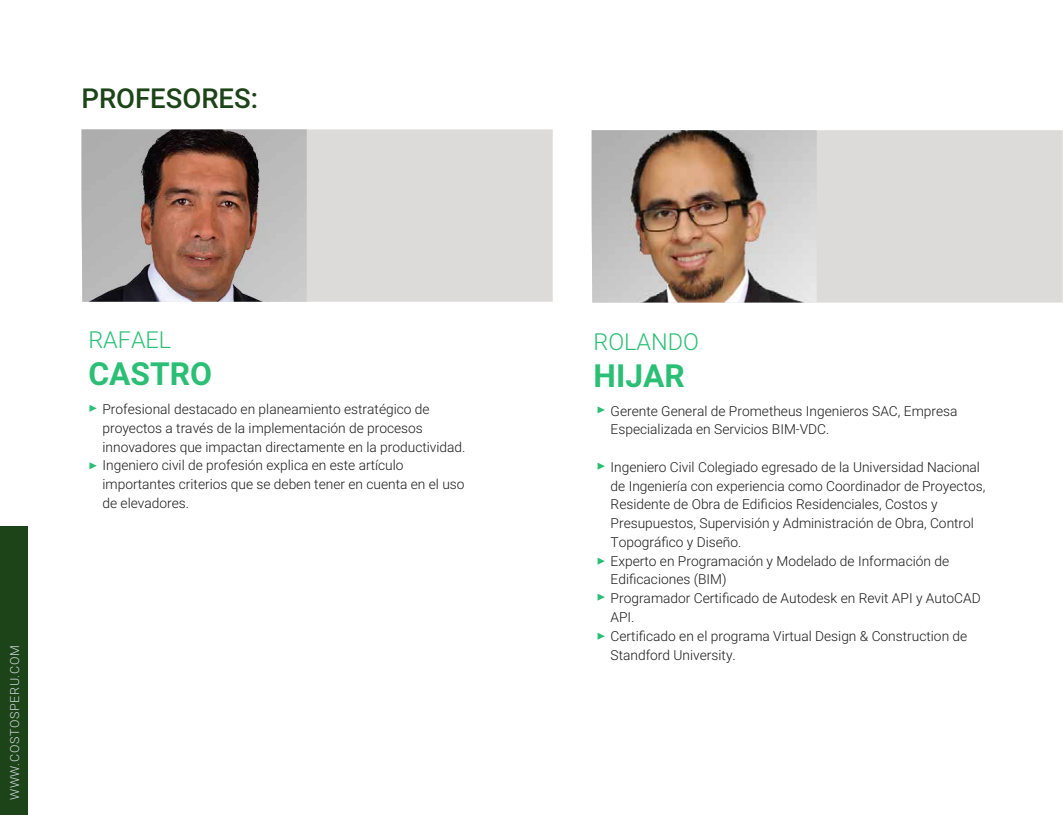
<style>
.page{position:relative;width:1063px;height:815px;background:#fff}
.page>*{position:absolute;margin:0;border:0;box-sizing:border-box;transform-origin:0 0}
.t1{font:700 31.88px "Roboto";color:#2bbf75}
.t2{font:500 27.5px "Roboto";color:#1c4418}
.t3{font:300 23.38px "Roboto";color:#2bbf75}
.t4{font:300 13.75px/18.8px "Roboto";color:#1a1a1a}
.t5{font:300 12.5px "Roboto";letter-spacing:.05em;color:#d4d9e0}
</style>
<div class="page">
<div style="left:0;top:527px;width:28px;height:288px;background:#1c4418"></div>
<svg style="left:89px;top:405px;width:8px;height:7px"></svg>
<svg style="left:89px;top:462px;width:8px;height:7px"></svg>
<div style="left:307px;top:129px;width:246px;height:173px;background:#dddada"></div>
<img style="left:81px;top:129px;width:226px;height:173px">
<div style="left:591px;top:130px;width:472px;height:173px;background:#dddada"></div>
<img style="left:592px;top:130px;width:225px;height:173px">
<svg style="left:598px;top:406px;width:7px;height:7px"></svg>
<svg style="left:598px;top:463px;width:7px;height:7px"></svg>
<svg style="left:598px;top:633px;width:7px;height:7px"></svg>
<svg style="left:598px;top:594px;width:7px;height:7px"></svg>
<svg style="left:598px;top:558px;width:7px;height:7px"></svg>
<h2 class="t2" style="left:81px;top:79px;width:178px">PROFESORES:</h2>
<p class="t5" style="left:6px;top:800px;width:156px;rotate:-90deg">WWW.COSTOSPERU.COM</p>
<h3 class="t3" style="left:88px;top:323px;width:84px">RAFAEL</h3>
<h1 class="t1" style="left:88px;top:351px;width:125px">CASTRO</h1>
<h3 class="t3" style="left:594px;top:325px;width:107px">ROLANDO</h3>
<h1 class="t1" style="left:594px;top:353px;width:93px">HIJAR</h1>
<p class="t4" style="left:102px;top:399px;width:365px">Profesional destacado en planeamiento estratégico de proyectos a través de la implementación de procesos innovadores que impactan directamente en la productividad.<br>Ingeniero civil de profesión explica en este artículo importantes criterios que se deben tener en cuenta en el uso de elevadores.</p>
<p class="t4" style="left:611px;top:401px;width:348px">Gerente General de Prometheus Ingenieros SAC, Empresa<br>Especializada en Servicios BIM-VDC.</p>
<p class="t4" style="left:611px;top:457px;width:376px">Ingeniero Civil Colegiado egresado de la Universidad Nacional de Ingeniería con experiencia como Coordinador de Proyectos, Residente de Obra de Edificios Residenciales, Costos y Presupuestos, Supervisión y Administración de Obra, Control Topográfico y Diseño.<br>Experto en Programación y Modelado de Información de Edificaciones (BIM)<br>Programador Certificado de Autodesk en Revit API y AutoCAD API.<br>Certificado en el programa Virtual Design &amp; Construction de Standford University.</p>
</div>
